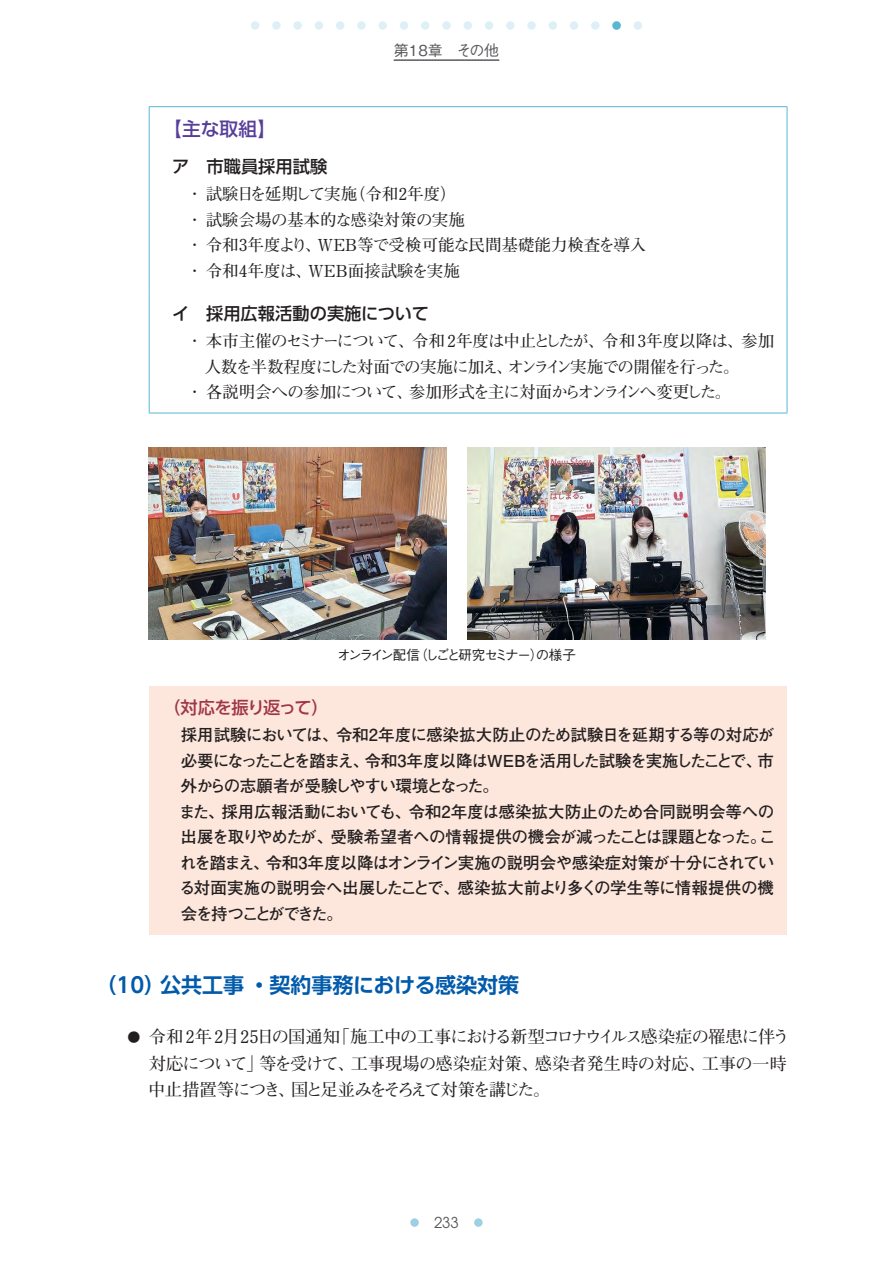
<style>
.page{position:relative;width:893px;height:1263px;background:#fff}
.page>*{position:absolute;margin:0;border:0;box-sizing:border-box;transform-origin:0 0}
.t1{font:700 21px "UD Shin Go Pro De";color:#015aaa}
.t2{font:500 18.75px "UD Shin Go Pro";color:#573e99}
.t3{font:700 17.25px/26.2px "Futo Min A101 Upr";letter-spacing:-.035em;color:#231f20}
.t4{font:500 17.25px "UD Shin Go Pro";color:#231f20}
.t5{font:500 17.25px "UD Shin Go Pro";letter-spacing:-.08em;color:#9f364a}
.t6{font:700 16.5px/25.5px "Futo Go B101 Upr";letter-spacing:-.04em;color:#231f20}
.t7{font:700 16.5px/25.5px "Futo Min A101 Upr";color:#231f20}
.t8{font:700 16.5px "Futo Min A101 Upr";letter-spacing:-.035em;color:#231f20}
.t9{font:700 16.5px "Futo Min A101 Upr";letter-spacing:-.08em;color:#231f20}
.t10{font:700 16.5px "Futo Min A101 Upr";letter-spacing:-.055em;color:#231f20}
.t11{font:500 15px "Gothic BBB Upr";color:#57585a}
.t12{font:15px "Avant Garde";color:#57585a}
.t13{font:500 13.5px "Gothic BBB Upr";letter-spacing:-.145em;color:#231f20}
.s1{font-size:12.9px}
</style>
<div class="page">
<div style="left:251px;top:21px;width:8px;height:9px;background:#def0f6;border-radius:50%"></div>
<svg style="left:272px;top:21px;width:9px;height:9px"></svg>
<svg style="left:293px;top:21px;width:9px;height:9px"></svg>
<div style="left:315px;top:21px;width:8px;height:9px;background:#def0f6;border-radius:50%"></div>
<div style="left:336px;top:21px;width:8px;height:9px;background:#def0f6;border-radius:50%"></div>
<svg style="left:357px;top:21px;width:9px;height:9px"></svg>
<div style="left:378px;top:21px;width:9px;height:9px;background:#def0f6;border-radius:50%"></div>
<div style="left:400px;top:21px;width:8px;height:9px;background:#def0f6;border-radius:50%"></div>
<div style="left:421px;top:21px;width:8px;height:9px;background:#def0f6;border-radius:50%"></div>
<svg style="left:442px;top:21px;width:9px;height:9px"></svg>
<div style="left:463px;top:21px;width:9px;height:9px;background:#def0f6;border-radius:50%"></div>
<div style="left:485px;top:21px;width:8px;height:9px;background:#def0f6;border-radius:50%"></div>
<div style="left:506px;top:21px;width:8px;height:9px;background:#def0f6;border-radius:50%"></div>
<svg style="left:527px;top:21px;width:9px;height:9px"></svg>
<div style="left:549px;top:21px;width:8px;height:9px;background:#def0f6;border-radius:50%"></div>
<div style="left:570px;top:21px;width:8px;height:9px;background:#def0f6;border-radius:50%"></div>
<svg style="left:591px;top:21px;width:9px;height:9px"></svg>
<div style="left:634px;top:21px;width:8px;height:9px;background:#def0f6;border-radius:50%"></div>
<div style="left:474px;top:1218px;width:9px;height:9px;background:#9ecfe5;border-radius:50%"></div>
<div style="left:410px;top:1218px;width:9px;height:9px;background:#9ecfe5;border-radius:50%"></div>
<div style="left:612px;top:21px;width:9px;height:9px;background:#59b6d5;border-radius:50%"></div>
<svg style="left:394px;top:59px;width:106px;height:2px"></svg>
<hr style="left:149px;top:107px;width:1px;height:185px;background:#59b6d5">
<hr style="left:149px;top:292px;width:1px;height:121px;background:#59b6d5">
<hr style="left:149px;top:106px;width:638px;height:1px;background:#59b6d5">
<hr style="left:787px;top:107px;width:1px;height:185px;background:#59b6d5">
<hr style="left:787px;top:292px;width:1px;height:121px;background:#59b6d5">
<hr style="left:149px;top:413px;width:638px;height:1px;background:#59b6d5">
<img style="left:149px;top:448px;width:297px;height:191px">
<img style="left:468px;top:448px;width:297px;height:191px">
<div style="left:149px;top:686px;width:638px;height:248px;background:#fde7dc"></div>
<p class="t11" style="left:394px;top:38px;width:106px">第18章　その他</p>
<p class="t2" style="left:163px;top:114px;width:114px">【主な取組】</p>
<p class="t4" style="left:172px;top:152px;width:156px">ア　市職員採用試験</p>
<p class="t7" style="left:186px;top:181px;width:462px">・試験日を延期して実施（令和2年度）<br>・試験会場の基本的な感染対策の実施<br>・令和3年度より、WEB等で受検可能な民間基礎能力検査を導入・令和4年度は、WEB面接試験を実施</p>
<p class="t4" style="left:172px;top:299px;width:259px">イ　採用広報活動の実施について</p>
<p class="t8" style="left:186px;top:328px;width:589px">・本市主催のセミナーについて、令和 2年度は中止としたが、令和 3年度以降は、参加</p>
<p class="t9" style="left:204px;top:354px;width:549px">人数を半数程度にした対面での実施に加え、オンライン実施での開催を行った。　</p>
<p class="t10" style="left:186px;top:379px;width:547px">・各説明会への参加について、参加形式を主に対面からオンラインへ変更した。</p>
<p class="t13" style="left:337px;top:644px;width:240px">オンライン配信（しごと研究セミナー）の様子</p>
<p class="t5" style="left:163px;top:693px;width:167px">（対応を振り返って）</p>
<p class="t6" style="left:179px;top:722px;width:598px">採用試験においては、令和2年度に感染拡大防止のため試験日を延期する等の対応が必要になったことを踏まえ、令和3年度以降はWEBを活用した試験を実施したことで、市外からの志願者が受験しやすい環境となった。<br>また、採用広報活動においても、令和2年度は感染拡大防止のため合同説明会等への出展を取りやめたが、受験希望者への情報提供の機会が減ったことは課題となった。これを踏まえ、令和3年度以降はオンライン実施の説明会や感染症対策が十分にされている対面実施の説明会へ出展したことで、感染拡大前より多くの学生等に情報提供の機会を持つことができた。</p>
<p class="t1" style="left:96px;top:968px;width:425px">（10）公共工事 ・契約事務における感染対策</p>
<p class="t3" style="left:148px;top:1023px;width:643px;text-indent:-21px"><span class="s1">●</span> 令和 2年 2月25日の国通知「施工中の工事における新型コロナウイルス感染症の罹患に伴う対応について」等を受けて、工事現場の感染症対策、感染者発生時の対応、工事の一時中止措置等につき、国と足並みをそろえて対策を講じた。</p>
<p class="t12" style="left:434px;top:1214px;width:26px">233</p>
</div>
